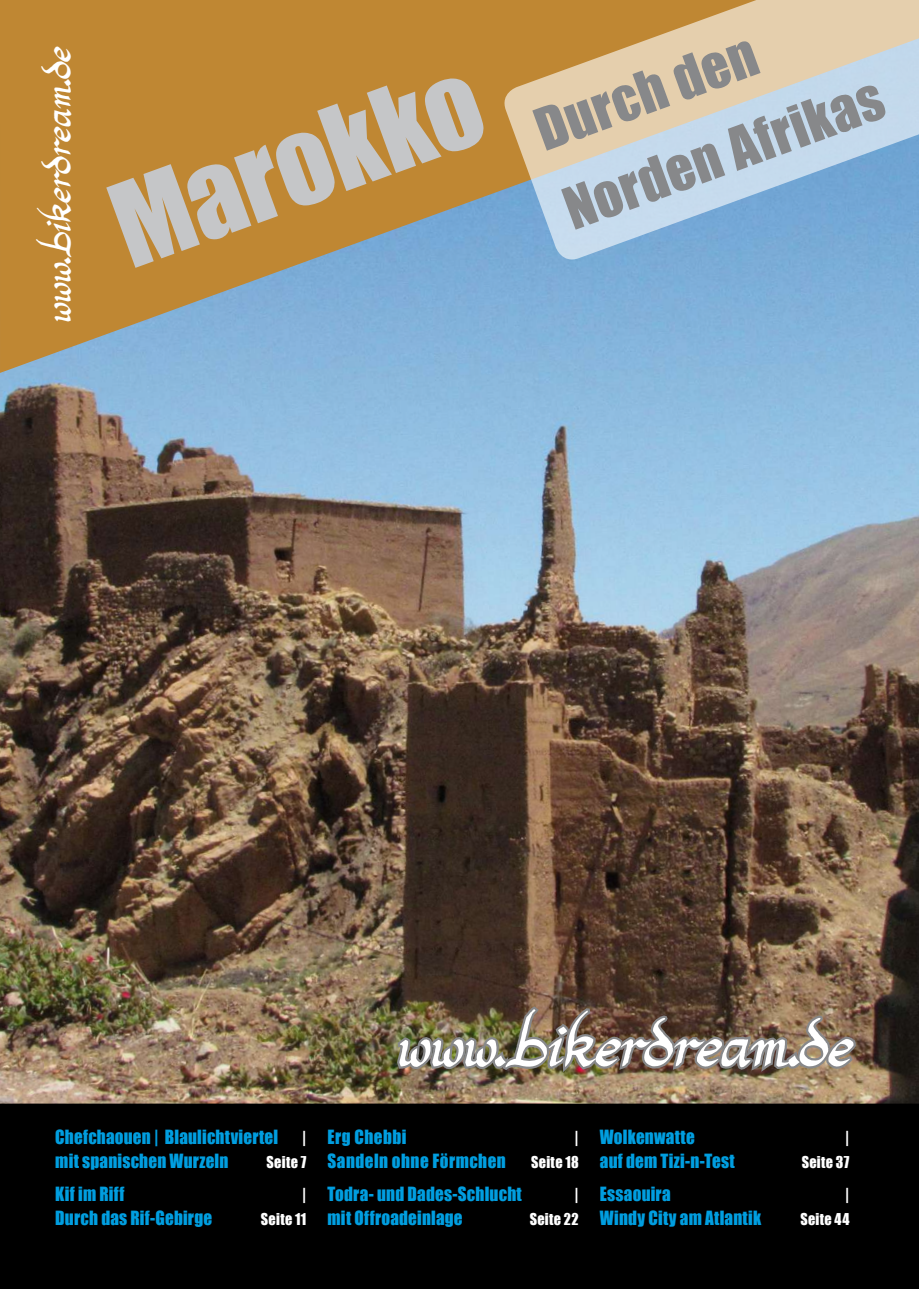
<style>
.page{position:relative;width:919px;height:1289px;background:#fff}
.page>*{position:absolute;margin:0;border:0;box-sizing:border-box;transform-origin:0 0}
.t1{font:108px "Impact";color:#c5c6c8}
.t2{font:54px/84px "Impact";color:#87888a}
.t3{font:54px "Argor Man Scaqh";letter-spacing:-.005em;color:#fff}
.t4{font:32.7px "Argor Man Scaqh";color:#fff}
.t5{font:18px "Impact";letter-spacing:.01em;color:#009ee0;scale:.95 1}
.t6{font:18px "Impact";letter-spacing:.03em;color:#009ee0;scale:.95 1}
.t7{font:16.5px "Impact";color:#fff;scale:.95 1}
.t8{font:15px "Impact";letter-spacing:.025em;color:#fff;scale:.95 1}
</style>
<div class="page">
<img style="left:0;top:373px;width:918px;height:730px">
<div style="left:0;top:1104px;width:918px;height:184px;background:#000"></div>
<svg style="left:0;top:0;width:918px;height:373px;background:#a69774"></svg>
<svg style="left:499px;top:0;width:419px;height:264px;background:#bac0bc"></svg>
<img style="left:395px;top:1002px;width:463px;height:102px">
<h3 class="t4" style="left:35px;top:322px;width:277px;rotate:-90deg">www.bikerdream.de</h3>
<h1 class="t1" style="left:88px;top:151px;width:385px;rotate:-20deg">Marokko</h1>
<h2 class="t2" style="left:522px;top:91px;width:337px;rotate:-20deg">Durch den<br>Norden Afrikas</h2>
<h2 class="t3" style="left:398px;top:1007px;width:455px">www.bikerdream.de</h2>
<p class="t5" style="left:55px;top:1122px;width:236px">Chefchaouen | Blaulichtviertel</p>
<p class="t7" style="left:302px;top:1124px;width:6px">|</p>
<p class="t5" style="left:55px;top:1146px;width:184px">mit spanischen Wurzeln</p>
<p class="t8" style="left:266px;top:1150px;width:43px">Seite 7</p>
<p class="t5" style="left:55px;top:1179px;width:74px">Kif im Riff</p>
<p class="t7" style="left:302px;top:1181px;width:6px">|</p>
<p class="t5" style="left:55px;top:1203px;width:167px">Durch das Rif-Gebirge</p>
<p class="t8" style="left:261px;top:1207px;width:49px">Seite 11</p>
<p class="t6" style="left:327px;top:1122px;width:85px">Erg Chebbi</p>
<p class="t7" style="left:574px;top:1124px;width:6px">|</p>
<p class="t5" style="left:327px;top:1146px;width:189px">Sandeln ohne Förmchen</p>
<p class="t8" style="left:531px;top:1150px;width:51px">Seite 18</p>
<p class="t5" style="left:327px;top:1179px;width:206px">Todra- und Dades-Schlucht</p>
<p class="t7" style="left:574px;top:1181px;width:6px">|</p>
<p class="t5" style="left:327px;top:1203px;width:144px">mit Offroadeinlage</p>
<p class="t8" style="left:529px;top:1207px;width:53px">Seite 22</p>
<p class="t5" style="left:600px;top:1122px;width:101px">Wolkenwatte</p>
<p class="t7" style="left:845px;top:1124px;width:6px">|</p>
<p class="t5" style="left:600px;top:1146px;width:143px">auf dem Tizi-n-Test</p>
<p class="t8" style="left:801px;top:1150px;width:52px">Seite 37</p>
<p class="t5" style="left:600px;top:1179px;width:76px">Essaouira</p>
<p class="t7" style="left:845px;top:1181px;width:6px">|</p>
<p class="t5" style="left:600px;top:1203px;width:171px">Windy City am Atlantik</p>
<p class="t8" style="left:800px;top:1207px;width:53px">Seite 44</p>
</div>
